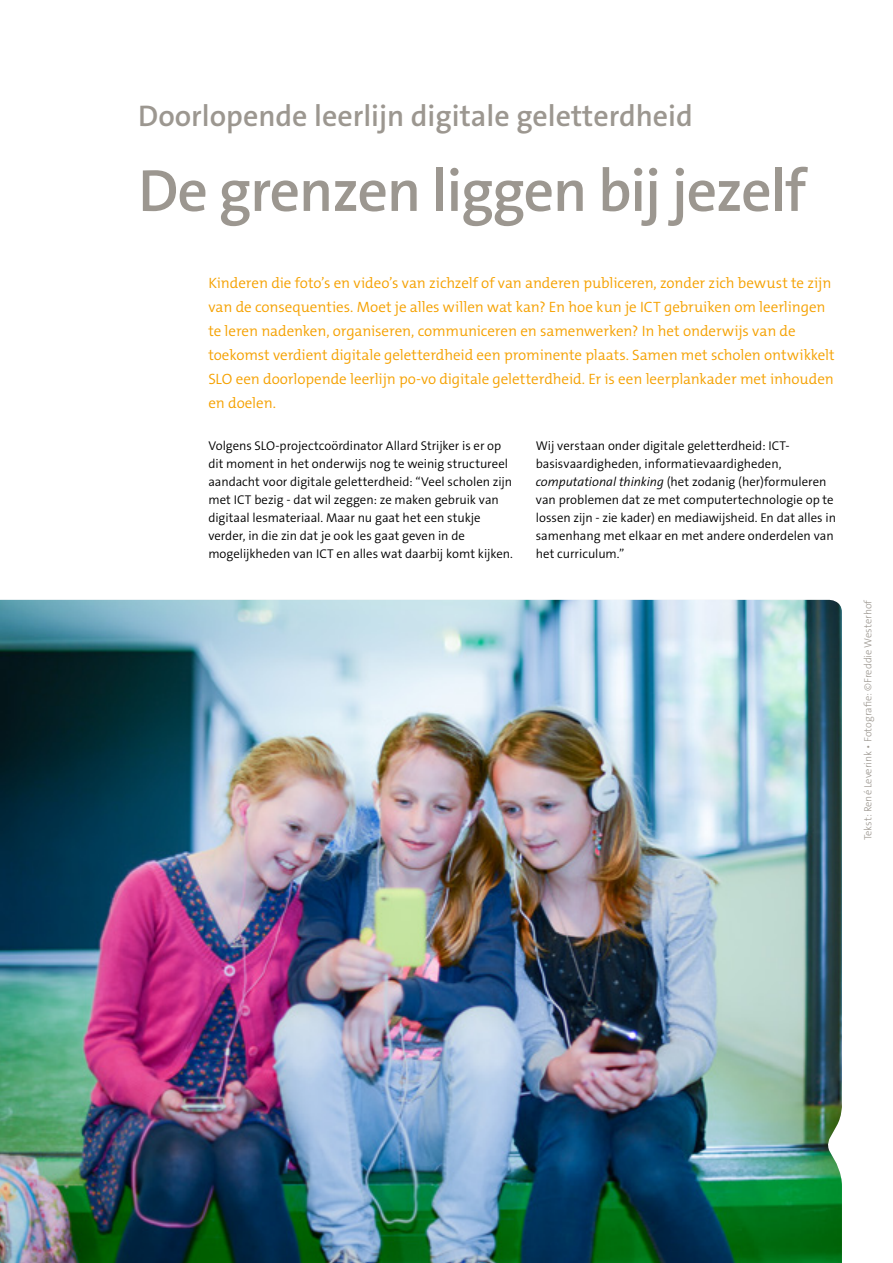
<style>
.page{position:relative;width:893px;height:1263px;background:#fff}
.page>*{position:absolute;margin:0;border:0;box-sizing:border-box;transform-origin:0 0}
.t1{font:600 60px "The Sans Os F";letter-spacing:-.02em;color:#9c9790}
.Subheader{font:600 30px "The Sans Os F";color:#9c9790}
.Inleiding{font:300 15px/24px "The Mix Os F";letter-spacing:-.005em;color:#f5a100}
.Bodytekst{font:300 12.75px/18px "The Sans Os F";color:#000}
.Credits_tekst_fotogr{font:300 10.5px "The Sans Os F";color:#9c9790}
.s1{font-style:italic}
</style>
<div class="page">
<img style="left:0;top:600px;width:842px;height:663px">
<p class="Subheader" style="left:138px;top:97px;width:556px">Doorlopende leerlijn digitale geletterdheid</p>
<p class="t1" style="left:138px;top:152px;width:670px">De grenzen liggen bij jezelf</p>
<p class="Inleiding" style="left:208px;top:271px;width:628px">Kinderen die foto’s en video’s van zichzelf of van anderen publiceren, zonder zich bewust te zijn van de consequenties. Moet je alles willen wat kan? En hoe kun je ICT gebruiken om leerlingen te leren nadenken, organiseren, communiceren en samenwerken? In het onderwijs van de toekomst verdient digitale geletterdheid een prominente plaats. Samen met scholen ontwikkelt SLO een doorlopende leerlijn po-vo digitale geletterdheid. Er is een leerplankader met inhouden en doelen.</p>
<p class="Bodytekst" style="left:208px;top:437px;width:306px">Volgens SLO-projectcoördinator Allard Strijker is er op dit moment in het onderwijs nog te weinig structureel aandacht voor digitale geletterdheid: “Veel scholen zijn met ICT bezig - dat wil zeggen: ze maken gebruik van digitaal lesmateriaal. Maar nu gaat het een stukje verder, in die zin dat je ook les gaat geven in de mogelijkheden van ICT en alles wat daarbij komt kijken.</p>
<p class="Bodytekst" style="left:536px;top:437px;width:302px">Wij verstaan onder digitale geletterdheid: ICT&shy;basisvaardigheden, informatievaardigheden, <span class="s1">computational thinking</span> (het zodanig (her)formuleren van problemen dat ze met computertechnologie op te lossen zijn - zie kader) en mediawijsheid. En dat alles in samenhang met elkaar en met andere onderdelen van het curriculum.”</p>
<p class="Credits_tekst_fotogr" style="left:861px;top:840px;width:242px;rotate:-90deg">Tekst: René Leverink • Fotografie: ©Freddie Westerhof</p>
</div>
